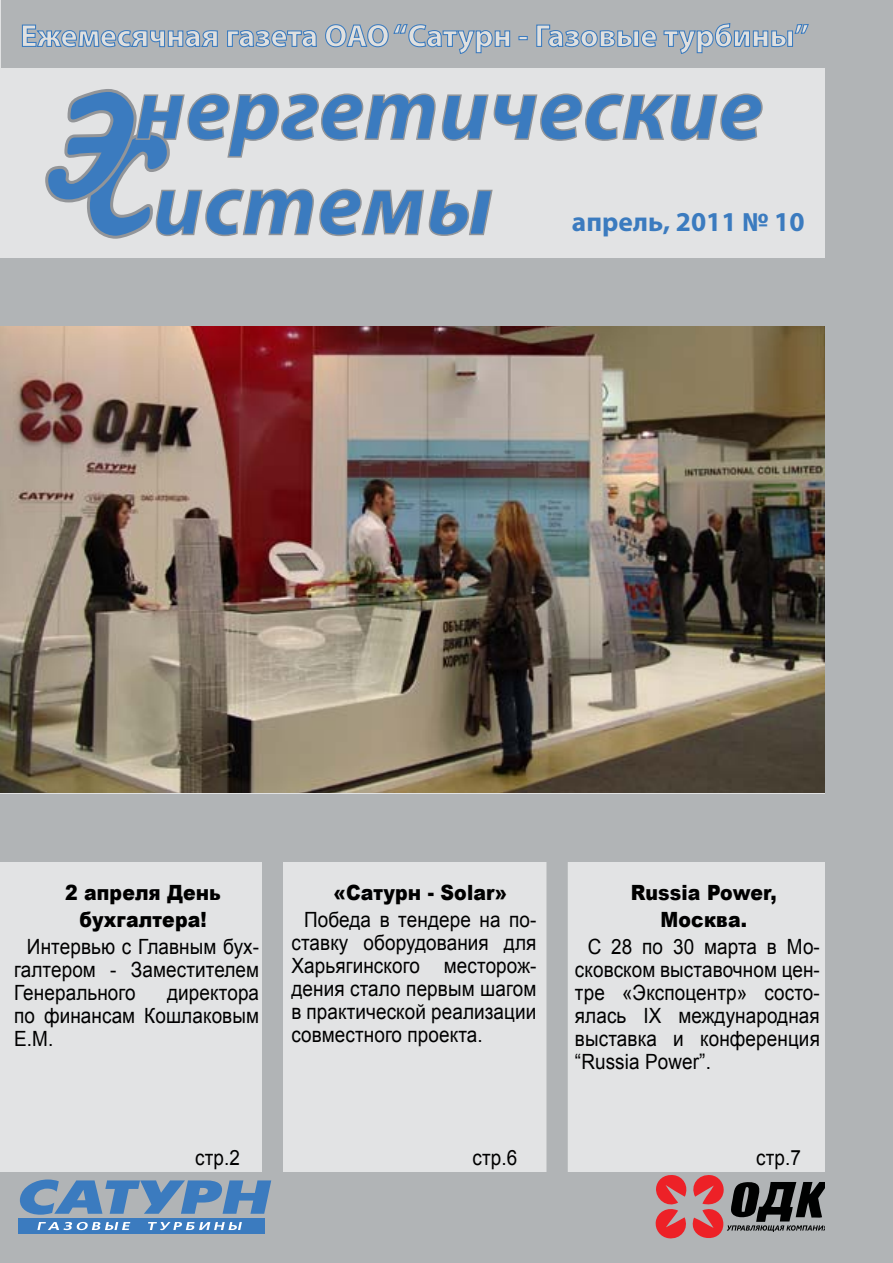
<style>
.page{position:relative;width:893px;height:1263px;background:#fff}
.page>*{position:absolute;margin:0;border:0;box-sizing:border-box;transform-origin:0 0}
.t1{font:700 27.3px "Myriad Pro";color:#3b7bbf}
.t2{font:21px/23px "Arial";letter-spacing:.005em;color:#000;text-align:justify;scale:.9 1}
.t3{font:900 21px/27.2px "Arial";letter-spacing:.005em;color:#000;text-align:center;scale:.9 1}
</style>
<div class="page">
<div style="left:0;top:0;width:892px;height:1262px;background:#e2e3e4"></div>
<svg style="left:45px;top:89px;width:718px;height:150px"></svg>
<img style="left:0;top:326px;width:825px;height:466px">
<div style="left:0;top:1173px;width:831px;height:90px;background:#b1b4b6"></div>
<div style="left:1px;top:0;width:829px;height:68px;background:#b1b4b6"></div>
<div style="left:0;top:794px;width:829px;height:68px;background:#b1b4b6"></div>
<svg style="left:20px;top:1179px;width:251px;height:36px"></svg>
<div style="left:18px;top:1218px;width:246px;height:16px;background:#3b7bbf"></div>
<svg style="left:37px;top:1222px;width:93px;height:8px"></svg>
<svg style="left:148px;top:1222px;width:94px;height:8px"></svg>
<div style="left:0;top:258px;width:829px;height:68px;background:#b1b4b6"></div>
<svg style="left:655px;top:1175px;width:170px;height:64px"></svg>
<div style="left:262px;top:856px;width:21px;height:321px;background:#b1b4b6"></div>
<svg style="left:546px;top:862px;width:22px;height:311px;background:#b2b5b7"></svg>
<div style="left:825px;top:0;width:68px;height:1263px;background:#b1b4b6"></div>
<svg style="left:21px;top:24px;width:197px;height:24px"></svg>
<svg style="left:227px;top:30px;width:90px;height:18px"></svg>
<svg style="left:325px;top:24px;width:186px;height:30px"></svg>
<svg style="left:518px;top:36px;width:10px;height:4px"></svg>
<svg style="left:536px;top:24px;width:121px;height:24px"></svg>
<svg style="left:663px;top:23px;width:146px;height:31px"></svg>
<h1 class="t1" style="left:572px;top:204px;width:234px">апрель, 2011 № 10</h1>
<p class="t3" style="left:65px;top:878px;width:175px">2 апреля День бухгалтера!</p>
<p class="t2" style="left:14px;top:936px;width:274px;text-indent:13px">Интервью с Главным бух&shy;галтером - Заместителем Генерального</p>
<p class="t2" style="left:14px;top:982px;width:274px;text-indent:153px">директора по финансам Кошлаковым Е.М.</p>
<p class="t3" style="left:333px;top:878px;width:195px">«Сатурн - Solar»</p>
<p class="t2" style="left:291px;top:908px;width:274px;text-indent:13px">Победа в тендере на по&shy;ставку оборудования для Харьягинского месторож&shy;дения стало первым шагом в практической реализации совместного проекта.</p>
<p class="t3" style="left:631px;top:878px;width:163px">Russia Power,<br>Москва.</p>
<p class="t2" style="left:575px;top:935px;width:274px;text-indent:13px">С 28 по 30 марта в Мо&shy;сковском выставочном цен&shy;тре «Экспоцентр» состо&shy;ялась IX международная выставка и конференция “Russia Power”.</p>
<p class="t2" style="left:195px;top:1146px;width:51px">стр.2</p>
<p class="t2" style="left:472px;top:1146px;width:51px">стр.6</p>
<p class="t2" style="left:756px;top:1146px;width:51px">стр.7</p>
</div>
